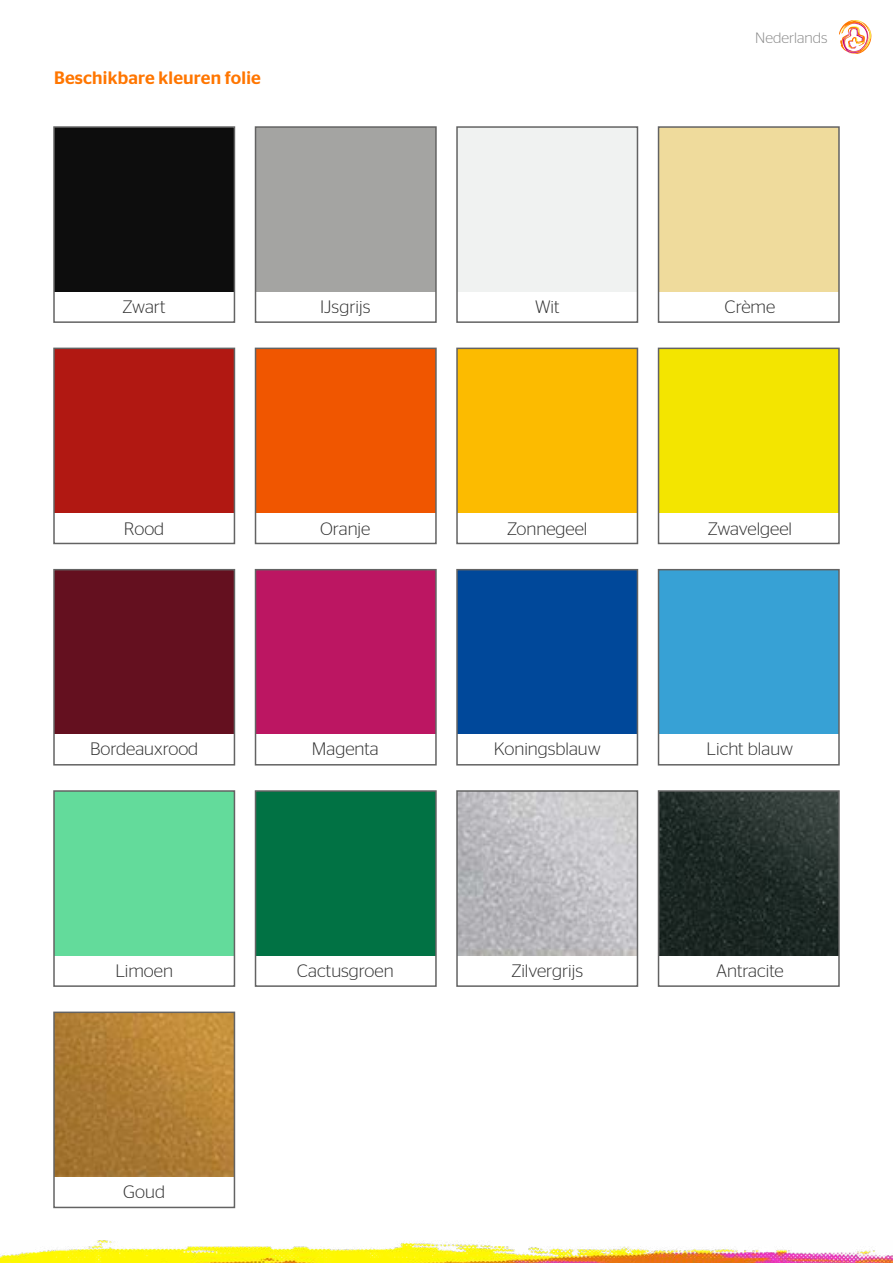
<style>
.page{position:relative;width:893px;height:1263px;background:#fff}
.page>*{position:absolute;margin:0;border:0;box-sizing:border-box;transform-origin:0 0}
.t1{font:300 18px "Stag Sans";color:#303030}
.t2{font:500 18px "Stag Sans";letter-spacing:.01em;color:#ff7600}
.t3{font:300 15px "Stag Sans";color:#888}
</style>
<div class="page">
<img style="left:0;top:1240px;width:893px;height:23px">
<svg style="left:839px;top:20px;width:33px;height:34px"></svg>
<div style="left:56px;top:129px;width:176px;height:162px;background:#0d0d0d"></div>
<div style="left:53px;top:126px;width:182px;height:197px;border:2px solid #636363"></div>
<div style="left:56px;top:351px;width:176px;height:161px;background:#b11812"></div>
<div style="left:53px;top:348px;width:182px;height:196px;border:2px solid #636363"></div>
<div style="left:56px;top:572px;width:176px;height:162px;background:#64101f"></div>
<div style="left:53px;top:569px;width:182px;height:196px;border:2px solid #636363"></div>
<div style="left:56px;top:793px;width:176px;height:162px;background:#63db9b"></div>
<div style="left:53px;top:790px;width:182px;height:197px;border:2px solid #636363"></div>
<img style="left:56px;top:1014px;width:176px;height:162px">
<div style="left:53px;top:1011px;width:182px;height:197px;border:2px solid #636363"></div>
<div style="left:255px;top:126px;width:182px;height:197px;border:2px solid #636363"></div>
<div style="left:258px;top:351px;width:176px;height:161px;background:#f05600"></div>
<div style="left:255px;top:348px;width:182px;height:196px;border:2px solid #636363"></div>
<div style="left:258px;top:572px;width:176px;height:162px;background:#bc1662"></div>
<div style="left:255px;top:569px;width:182px;height:196px;border:2px solid #636363"></div>
<div style="left:258px;top:793px;width:176px;height:162px;background:#017244"></div>
<div style="left:255px;top:790px;width:182px;height:197px;border:2px solid #636363"></div>
<div style="left:456px;top:126px;width:182px;height:197px;border:2px solid #636363"></div>
<div style="left:459px;top:351px;width:176px;height:161px;background:#fcbb00"></div>
<div style="left:456px;top:348px;width:182px;height:196px;border:2px solid #636363"></div>
<div style="left:459px;top:572px;width:176px;height:162px;background:#00489a"></div>
<div style="left:456px;top:569px;width:182px;height:196px;border:2px solid #636363"></div>
<img style="left:459px;top:793px;width:176px;height:162px">
<div style="left:456px;top:790px;width:182px;height:197px;border:2px solid #636363"></div>
<div style="left:658px;top:126px;width:182px;height:197px;border:2px solid #636363"></div>
<div style="left:661px;top:351px;width:176px;height:161px;background:#f3e500"></div>
<div style="left:658px;top:348px;width:182px;height:196px;border:2px solid #636363"></div>
<div style="left:661px;top:572px;width:176px;height:162px;background:#37a1d5"></div>
<div style="left:658px;top:569px;width:182px;height:196px;border:2px solid #636363"></div>
<img style="left:661px;top:793px;width:176px;height:162px">
<div style="left:658px;top:790px;width:182px;height:197px;border:2px solid #636363"></div>
<p class="t2" style="left:54px;top:67px;width:208px">Beschikbare kleuren folie</p>
<p class="t1" style="left:123px;top:297px;width:44px">Zwart</p>
<p class="t1" style="left:320px;top:297px;width:52px">IJsgrijs</p>
<p class="t1" style="left:124px;top:518px;width:42px">Rood</p>
<p class="t1" style="left:320px;top:518px;width:52px">Oranje</p>
<p class="t1" style="left:90px;top:738px;width:110px">Bordeauxrood</p>
<p class="t1" style="left:312px;top:738px;width:68px">Magenta</p>
<p class="t1" style="left:115px;top:960px;width:59px">Limoen</p>
<p class="t1" style="left:297px;top:960px;width:98px">Cactusgroen</p>
<p class="t1" style="left:123px;top:1182px;width:43px">Goud</p>
<p class="t1" style="left:535px;top:297px;width:26px">Wit</p>
<p class="t1" style="left:507px;top:518px;width:82px">Zonnegeel</p>
<p class="t1" style="left:494px;top:738px;width:109px">Koningsblauw</p>
<p class="t1" style="left:511px;top:960px;width:73px">Zilvergrijs</p>
<p class="t3" style="left:755px;top:30px;width:74px">Nederlands</p>
<p class="t1" style="left:725px;top:297px;width:52px">Crème</p>
<p class="t1" style="left:708px;top:518px;width:86px">Zwavelgeel</p>
<p class="t1" style="left:707px;top:738px;width:88px">Licht blauw</p>
<p class="t1" style="left:716px;top:960px;width:69px">Antracite</p>
</div>
